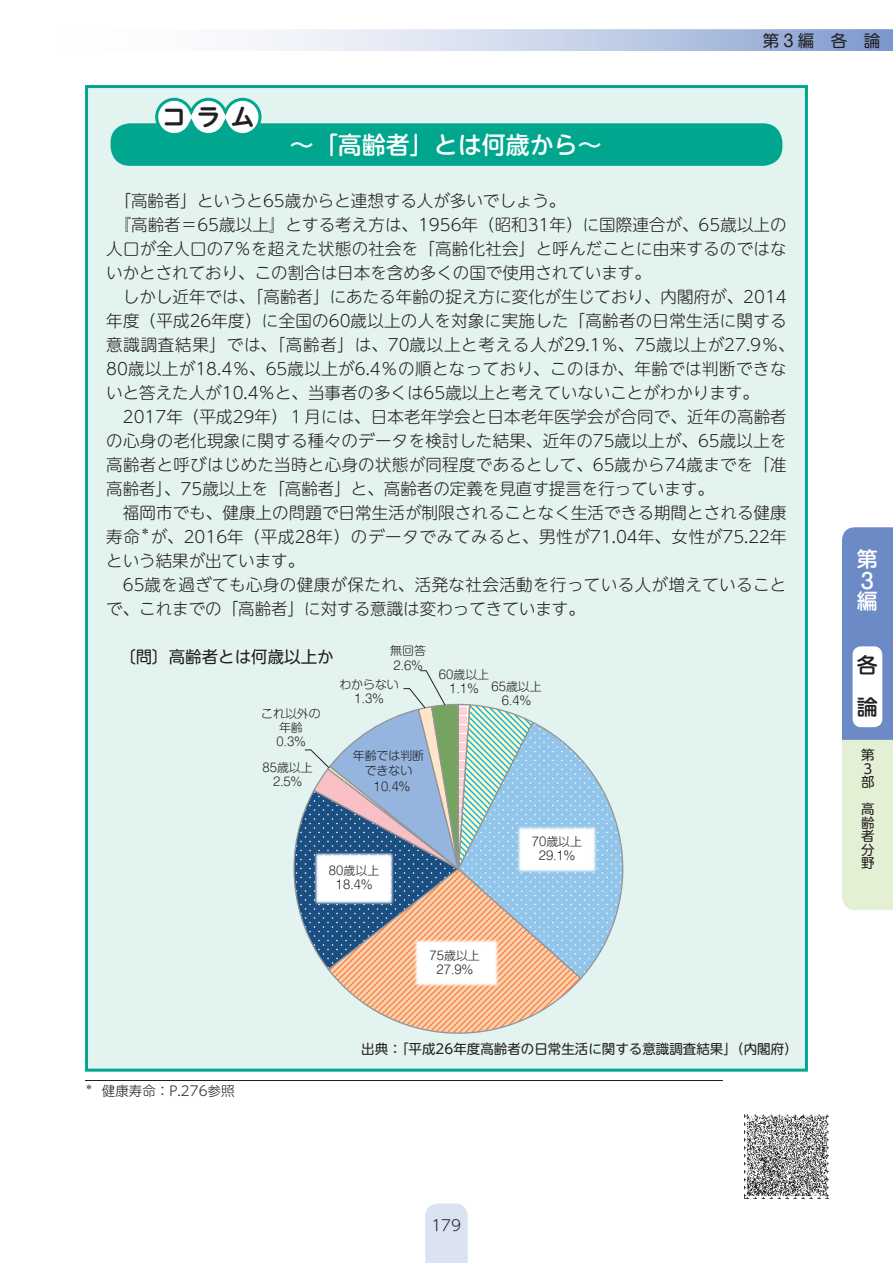
<style>
.page{position:relative;width:893px;height:1263px;background:#fff}
.page>*{position:absolute;margin:0;border:0;box-sizing:border-box;transform-origin:0 0}
.t1{font:500 24px "UD Shin M Go Pro";color:#fff}
.t2{font:700 24px "UD Shin M Go Pro De";color:#231f20}
.t3{font:500 21px/21px "Shin M Go Pr 6 N";color:#fff}
.t4{font:500 21px/42px "Shin M Go Pr 6 N";color:#231f20}
.t5{font:300 16.5px/24px "UD Shin M Go Pro";letter-spacing:.005em;color:#231f20}
.t6{font:300 16.5px/24px "UD Shin M Go Pro";letter-spacing:.025em;color:#231f20}
.t7{font:16.5px "UD Shin M Go Pro";color:#231f20}
.t8{font:16.5px "Shin M Go Pr 6 N";color:#231f20}
.t9{font:300 15px "UD Shin M Go Pro";color:#231f20}
.t10{font:13.5px/13.5px "UD Shin M Go Pro";color:#231f20}
.t11{font:300 13.5px "UD Shin M Go Pro";color:#231f20}
.t12{font:300 11.85px/14.2px "Shin M Go Pr 6 N";color:#231f20;text-align:center}
.t13{font:300 9.6px "UD Shin M Go Pro";color:#231f20}
.t14{font:300 7.8px "UD Shin M Go Pro";color:#231f20}
</style>
<div class="page">
<div style="left:425px;top:1203px;width:43px;height:60px;background:#dbe2f2"></div>
<svg style="left:250px;top:30px;width:643px;height:21px;background:#c2cfe7"></svg>
<svg style="left:842px;top:527px;width:51px;height:383px;background:#b3c6d3"></svg>
<hr style="left:85px;top:1080px;width:638px;height:1px;background:#231f20">
<div style="left:85px;top:85px;width:723px;height:986px;background:#e3f3f0;border:3px solid #00a78e"></div>
<div style="left:111px;top:123px;width:671px;height:43px;background:#00a78e;border-radius:20px"></div>
<svg style="left:154px;top:97px;width:109px;height:37px"></svg>
<svg style="left:293px;top:670px;width:331px;height:364px"></svg>
<img style="left:516px;top:825px;width:81px;height:49px">
<img style="left:414px;top:938px;width:86px;height:50px">
<img style="left:314px;top:852px;width:81px;height:53px">
<img style="left:745px;top:1114px;width:84px;height:85px">
<h1 class="t2" style="left:162px;top:97px;width:94px">コラム</h1>
<h1 class="t1" style="left:290px;top:125px;width:313px">～「高齢者」とは何歳から～</h1>
<p class="t8" style="left:763px;top:27px;width:119px">第 3 編　各　論</p>
<p class="t5" style="left:106px;top:187px;width:690px">　「高齢者」というと65歳からと連想する人が多いでしょう。<br>　『高齢者＝65歳以上』とする考え方は、1956年（昭和31年）に国際連合が、65歳以上の人口が全人口の7％を超えた状態の社会を「高齢化社会」と呼んだことに由来するのではないかとされており、この割合は日本を含め多くの国で使用されています。<br>　しかし近年では、「高齢者」にあたる年齢の捉え方に変化が生じており、内閣府が、2014年度（平成26年度）に全国の60歳以上の人を対象に実施した「高齢者の日常生活に関する意識調査結果」では、「高齢者」は、70歳以上と考える人が29.1％、75歳以上が27.9％、80歳以上が18.4％、65歳以上が6.4％の順となっており、このほか、年齢では判断できないと答えた人が10.4％と、当事者の多くは65歳以上と考えていないことがわかります。　2017年（平成29年）１月には、日本老年学会と日本老年医学会が合同で、近年の高齢者の心身の老化現象に関する種々のデータを検討した結果、近年の75歳以上が、65歳以上を高齢者と呼びはじめた当時と心身の状態が同程度であるとして、65歳から74歳までを「准高齢者」、75歳以上を「高齢者」と、高齢者の定義を見直す提言を行っています。<br>　福岡市でも、健康上の問題で日常生活が制限されることなく生活できる期間とされる健康寿命</p>
<p class="t6" style="left:106px;top:523px;width:682px;text-indent:44px">が、2016年（平成28年）のデータでみてみると、男性が71.04年、女性が75.22年という結果が出ています。<br>　65歳を過ぎても心身の健康が保たれ、活発な社会活動を行っている人が増えていることで、これまでの「高齢者」に対する意識は変わってきています。</p>
<p class="t7" style="left:119px;top:643px;width:216px">〔問〕高齢者とは何歳以上か</p>
<p class="t13" style="left:140px;top:523px;width:11px">＊</p>
<p class="t12" style="left:390px;top:643px;width:37px;text-align:left">無回答<br>2.6%</p>
<p class="t12" style="left:449px;top:667px;width:94px;line-height:12.8px;text-align:left;text-indent:-11px">60歳以上<br>1.1% 65歳以上</p>
<p class="t12" style="left:502px;top:693px;width:31px">6.4%</p>
<p class="t12" style="left:339px;top:676px;width:61px">わからない<br>1.3%</p>
<p class="t12" style="left:261px;top:705px;width:61px">これ以外の年齢<br>0.3%</p>
<p class="t14" style="left:85px;top:1080px;width:9px">＊</p>
<p class="t11" style="left:102px;top:1080px;width:134px">健康寿命：P.276参照</p>
<p class="t12" style="left:262px;top:759px;width:52px">85歳以上<br>2.5%</p>
<p class="t12" style="left:353px;top:747px;width:73px;line-height:15.3px">年齢では判断できない</p>
<p class="t12" style="left:374px;top:779px;width:38px">10.4%</p>
<p class="t12" style="left:329px;top:863px;width:52px">80歳以上<br>18.4%</p>
<p class="t12" style="left:430px;top:947px;width:52px">75歳以上<br>27.9%</p>
<p class="t12" style="left:532px;top:834px;width:52px">70歳以上<br>29.1%</p>
<p class="t10" style="left:361px;top:1041px;width:438px">出典：「平成26年度高齢者の日常生活に関する意識調査結果」（内閣府）</p>
<p class="t9" style="left:431px;top:1213px;width:31px">179</p>
<p class="t3" style="left:857px;top:548px;width:22px">第<br>３編</p>
<p class="t4" style="left:857px;top:643px;width:22px">各論</p>
<p class="t10" style="left:861px;top:748px;width:15px">第<br>３部</p>
<p class="t10" style="left:861px;top:802px;width:15px;text-align:justify">高齢者分野</p>
</div>
